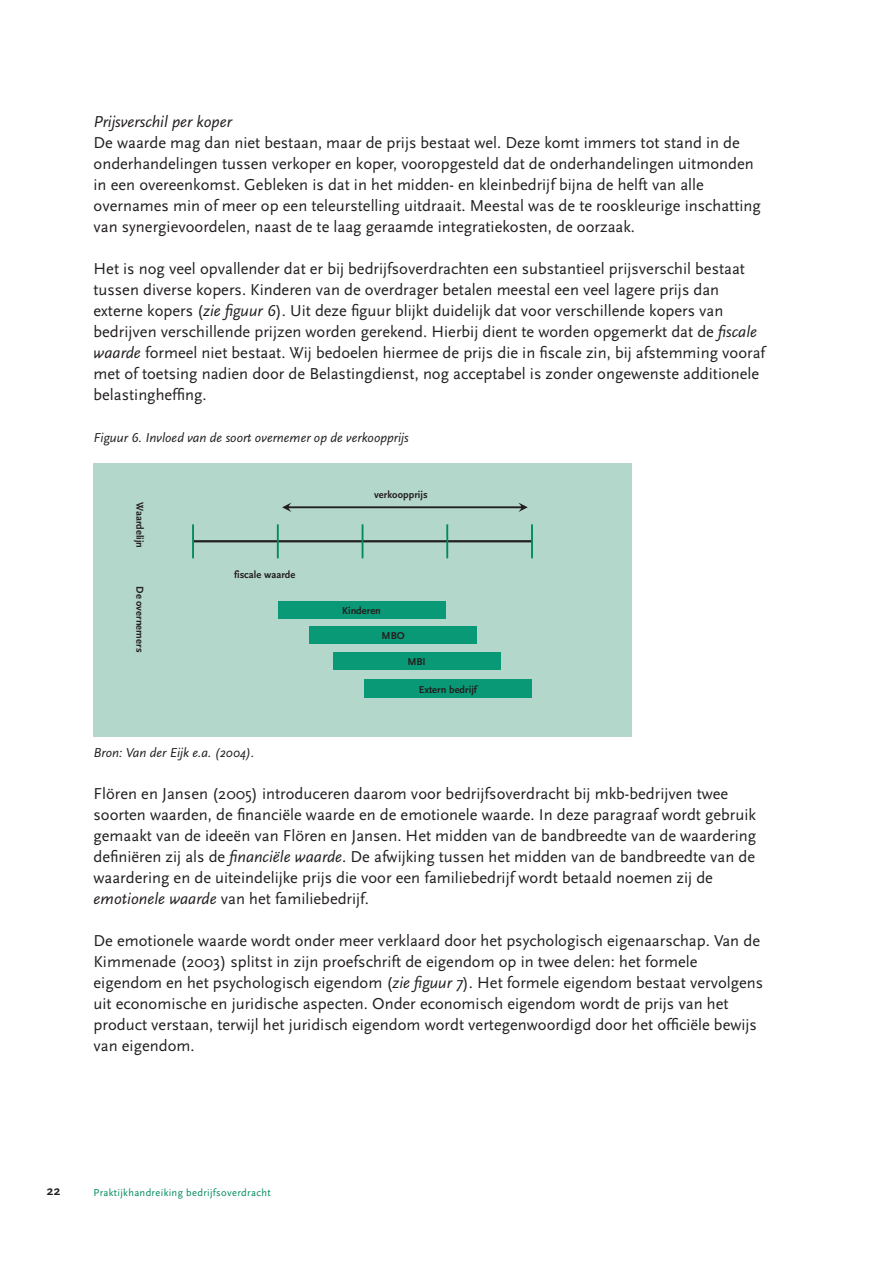
<style>
.page{position:relative;width:893px;height:1263px;background:#fff}
.page>*{position:absolute;margin:0;border:0;box-sizing:border-box;transform-origin:0 0}
.t1{font:16.5px/21px "Scala Sans";color:#231f20}
.t2{font:italic 16.5px "Scala Sans";color:#231f20}
.t3{font:italic 13.5px "Scala Sans";color:#231f20}
.t4{font:700 13.5px "Scala Sans";color:#231f20}
.t5{font:10.5px "Scala Sans";letter-spacing:.03em;color:#008a5e}
.t6{font:700 10.35px "Scala Sans";letter-spacing:.005em;color:#231f20}
.s1{font-style:italic}
</style>
<div class="page">
<div style="left:94px;top:463px;width:538px;height:273px;background:#b4d7cc"></div>
<div style="left:278px;top:601px;width:167px;height:18px;background:#0a9976"></div>
<svg style="left:282px;top:503px;width:246px;height:9px"></svg>
<hr style="left:193px;top:540px;width:339px;height:2px;background:#231f20">
<hr style="left:192px;top:524px;width:2px;height:34px;background:#008a5e">
<hr style="left:531px;top:524px;width:2px;height:34px;background:#008a5e">
<hr style="left:446px;top:524px;width:2px;height:34px;background:#008a5e">
<hr style="left:362px;top:524px;width:1px;height:34px;background:#008a5e">
<hr style="left:277px;top:524px;width:2px;height:34px;background:#008a5e">
<div style="left:365px;top:679px;width:167px;height:18px;background:#0a9976"></div>
<div style="left:333px;top:652px;width:167px;height:18px;background:#0a9976"></div>
<div style="left:310px;top:626px;width:167px;height:18px;background:#0a9976"></div>
<p class="t2" style="left:94px;top:113px;width:140px">Prijsverschil per koper</p>
<p class="t1" style="left:94px;top:133px;width:669px">De waarde mag dan niet bestaan, maar de prijs bestaat wel. Deze komt immers tot stand in de onderhandelingen tussen verkoper en koper, vooropgesteld dat de onderhandelingen uitmonden in een overeenkomst. Gebleken is dat in het midden- en kleinbedrijf bijna de helft van alle overnames min of meer op een teleurstelling uitdraait. Meestal was de te rooskleurige inschatting van synergievoordelen, naast de te laag geraamde integratiekosten, de oorzaak.</p>
<p class="t1" style="left:94px;top:259px;width:673px">Het is nog veel opvallender dat er bij bedrijfsoverdrachten een substantieel prijsverschil bestaat tussen diverse kopers. Kinderen van de overdrager betalen meestal een veel lagere prijs dan externe kopers (<span class="s1">zie figuur 6</span>). Uit deze figuur blijkt duidelijk dat voor verschillende kopers van bedrijven verschillende prijzen worden gerekend. Hierbij dient te worden opgemerkt dat de <span class="s1">fiscale waarde</span> formeel niet bestaat. Wij bedoelen hiermee de prijs die in fiscale zin, bij afstemming vooraf met of toetsing nadien door de Belastingdienst, nog acceptabel is zonder ongewenste additionele belastingheffing.</p>
<p class="t3" style="left:94px;top:431px;width:317px">Figuur 6. Invloed van de soort overnemer op de verkoopprijs</p>
<p class="t6" style="left:146px;top:502px;width:48px;rotate:90deg">Waardelijn</p>
<p class="t6" style="left:146px;top:586px;width:68px;rotate:90deg">De overnemers</p>
<p class="t6" style="left:234px;top:569px;width:63px">fiscale waarde</p>
<p class="t3" style="left:94px;top:746px;width:162px">Bron: Van der Eijk e.a. (2004).</p>
<p class="t6" style="left:374px;top:489px;width:55px">verkoopprijs</p>
<p class="t6" style="left:342px;top:605px;width:40px">Kinderen</p>
<p class="t6" style="left:382px;top:630px;width:25px">MBO</p>
<p class="t6" style="left:407px;top:656px;width:20px">MBI</p>
<p class="t6" style="left:419px;top:684px;width:59px">Extern bedrijf</p>
<p class="t1" style="left:94px;top:784px;width:664px">Flören en Jansen (2005) introduceren daarom voor bedrijfsoverdracht bij mkb-bedrijven twee soorten waarden, de financiële waarde en de emotionele waarde. In deze paragraaf wordt gebruik gemaakt van de ideeën van Flören en Jansen. Het midden van de bandbreedte van de waardering definiëren zij als de <span class="s1">financiële waarde</span>. De afwijking tussen het midden van de bandbreedte van de waardering en de uiteindelijke prijs die voor een familiebedrijf wordt betaald noemen zij de <span class="s1">emotionele waarde</span> van het familiebedrijf.</p>
<p class="t1" style="left:94px;top:931px;width:671px">De emotionele waarde wordt onder meer verklaard door het psychologisch eigenaarschap. Van de Kimmenade (2003) splitst in zijn proefschrift de eigendom op in twee delen: het formele eigendom en het psychologisch eigendom (<span class="s1">zie figuur 7</span>). Het formele eigendom bestaat vervolgens uit economische en juridische aspecten. Onder economisch eigendom wordt de prijs van het product verstaan, terwijl het juridisch eigendom wordt vertegenwoordigd door het officiële bewijs van eigendom.</p>
<p class="t4" style="left:47px;top:1183px;width:8px">22</p>
<p class="t5" style="left:94px;top:1186px;width:179px">Praktijkhandreiking bedrijfsoverdracht</p>
</div>
